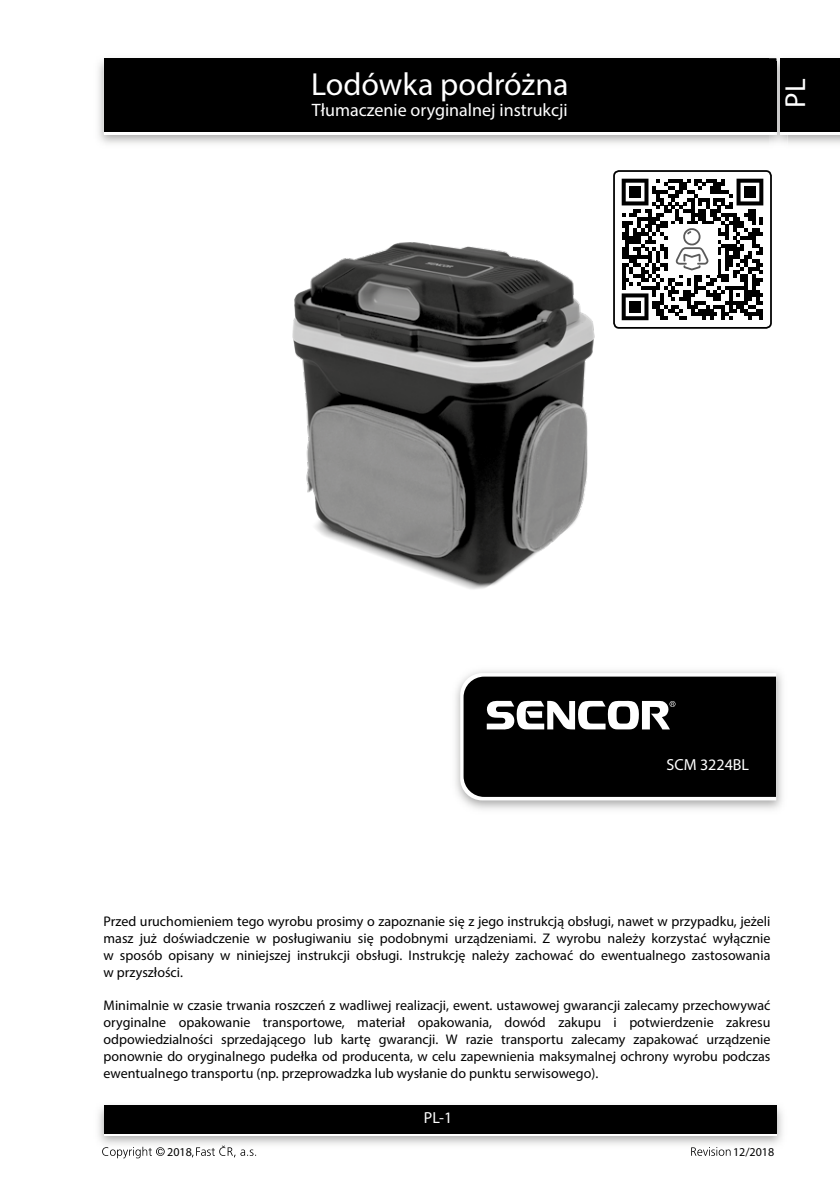
<style>
.page{position:relative;width:840px;height:1191px;background:#fff}
.page>*{position:absolute;margin:0;border:0;box-sizing:border-box;transform-origin:0 0}
.t1{font:32px "Myriad Pro";color:#fff}
.t2{font:29px "Myriad Pro";color:#fff}
.t3{font:18px "Myriad Pro";color:#fff}
.t4{font:16px "Myriad Pro";color:#fff}
.t5{font:14px/16.8px "Myriad Pro";color:#000;text-align:justify}
.t6{font:12px "Myriad Pro";color:#000}
</style>
<div class="page">
<div style="left:104px;top:58px;width:671px;height:74px;background:#000"></div>
<img style="left:98px;top:1105px;width:685px;height:40px">
<div style="left:104px;top:1108px;width:671px;height:28px;background:linear-gradient(to right,#fff,#fff)"></div>
<div style="left:104px;top:1105px;width:671px;height:28px;background:#000"></div>
<img style="left:768px;top:56px;width:19px;height:90px">
<svg style="left:768px;top:132px;width:7px;height:3px"></svg>
<img style="left:768px;top:58px;width:7px;height:3px">
<img style="left:768px;top:61px;width:7px;height:71px">
<div style="left:780px;top:61px;width:59px;height:74px;background:#fff"></div>
<div style="left:780px;top:58px;width:59px;height:74px;background:#000"></div>
<img style="left:455px;top:670px;width:327px;height:140px">
<svg style="left:460px;top:673px;width:315px;height:127px;background:#252525"></svg>
<svg style="left:102px;top:1146px;width:63px;height:12px"></svg>
<svg style="left:192px;top:1145px;width:64px;height:12px"></svg>
<svg style="left:691px;top:1147px;width:39px;height:8px"></svg>
<img style="left:292px;top:242px;width:303px;height:347px">
<div style="left:612px;top:170px;width:159px;height:159px;border:2px solid #000;border-radius:5px"></div>
<svg style="left:613px;top:171px;width:157px;height:157px"></svg>
<h1 class="t1" style="left:311px;top:64px;width:259px">Lodówka podróżna</h1>
<p class="t3" style="left:312px;top:99px;width:257px">Tłumaczenie oryginalnej instrukcji</p>
<h2 class="t2" style="left:777px;top:108px;width:31px;rotate:-90deg">PL</h2>
<p class="t4" style="left:666px;top:754px;width:84px">SCM 3224BL</p>
<p class="t5" style="left:103px;top:913px;width:668px">Przed uruchomieniem tego wyrobu prosimy o zapoznanie się z jego instrukcją obsługi, nawet w przypadku, jeżeli masz już doświadczenie w posługiwaniu się podobnymi urządzeniami. Z wyrobu należy korzystać wyłącznie w sposób opisany w niniejszej instrukcji obsługi. Instrukcję należy zachować do ewentualnego zastosowania w przyszłości.</p>
<p class="t5" style="left:103px;top:997px;width:668px">Minimalnie w czasie trwania roszczeń z wadliwej realizacji, ewent. ustawowej gwarancji zalecamy przechowywać oryginalne opakowanie transportowe, materiał opakowania, dowód zakupu i potwierdzenie zakresu odpowiedzialności sprzedającego lub kartę gwarancji. W razie transportu zalecamy zapakować urządzenie ponownie do oryginalnego pudełka od producenta, w celu zapewnienia maksymalnej ochrony wyrobu podczas ewentualnego transportu (np. przeprowadzka lub wysłanie do punktu serwisowego).</p>
<p class="t4" style="left:423px;top:1108px;width:30px">PL-1</p>
<p class="t6" style="left:167px;top:1144px;width:26px">2018</p>
<p class="t6" style="left:732px;top:1144px;width:43px">12/2018</p>
</div>
